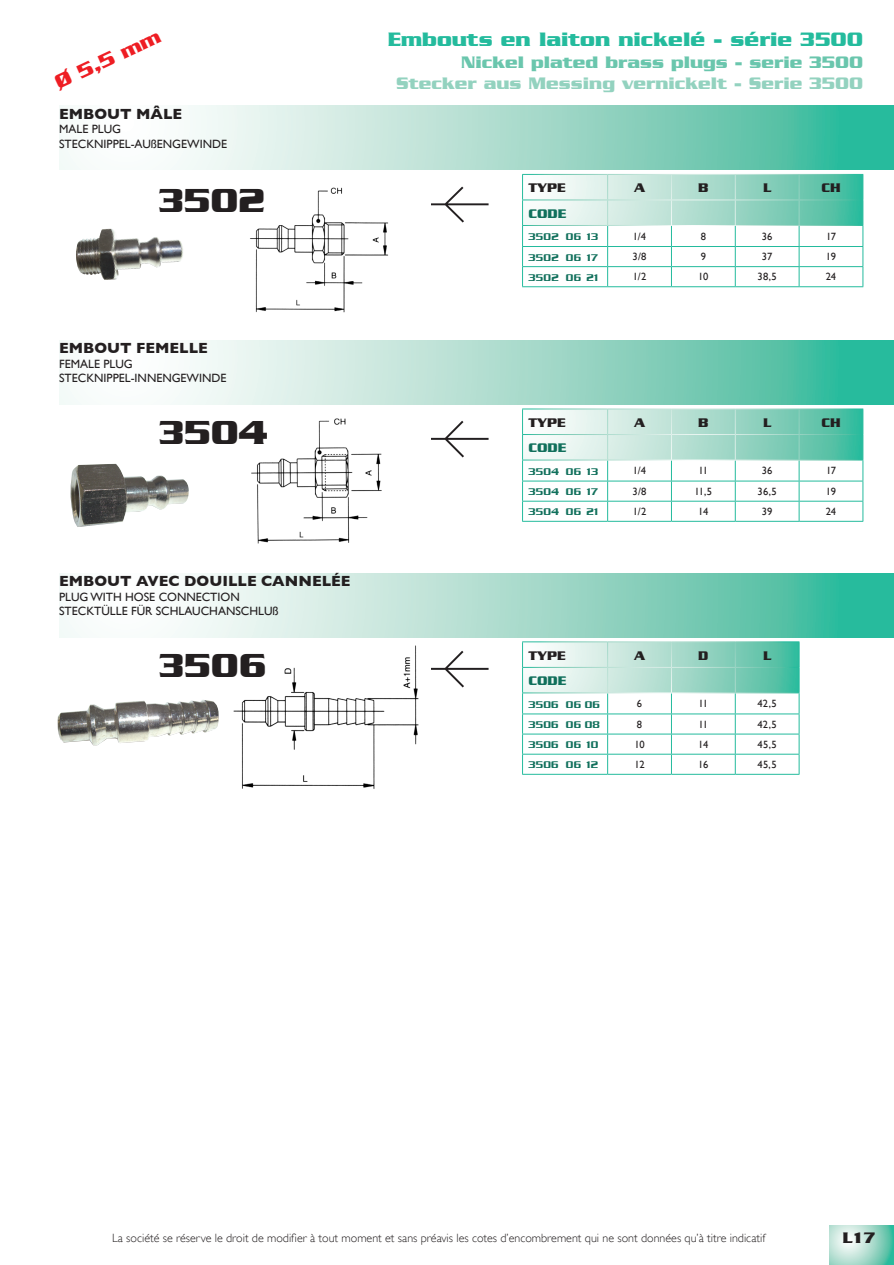
<style>
.page{position:relative;width:894px;height:1265px;background:#fff}
.page>*{position:absolute;margin:0;border:0;box-sizing:border-box;transform-origin:0 0}
.t1{font:700 36px "Serpentine";color:#231f20}
.t2{font:700 21px "Serpentine";color:#24bb9d}
.t3{font:700 21px "Serpentine";color:#ee1d23}
.t4{font:700 18px "Serpentine";color:#93d2bf}
.t5{font:700 18px "Serpentine";color:#6ac6ad}
.t6{font:700 16.5px "Serpentine";color:#231f20}
.t7{font:700 15px "Gill Sans";color:#231f20}
.t8{font:700 13.5px "Serpentine";color:#231f20}
.t9{font:700 13.5px "Serpentine";color:#11705c}
.t10{font:12px/14.4px "Gill Sans";color:#231f20}
.t11{font:300 12px "Gill Sans";color:#231f20}
.t12{font:10.5px "Gill Sans";letter-spacing:-.015em;color:#231f20}
.t13{font:500 10.5px "Serpentine";letter-spacing:.025em;color:#11705c}
</style>
<div class="page">
<svg style="left:829px;top:1225px;width:64px;height:39px;background:#acddcf"></svg>
<svg style="left:59px;top:106px;width:834px;height:64px"></svg>
<img style="left:76px;top:228px;width:107px;height:52px">
<img style="left:250px;top:187px;width:138px;height:126px">
<hr style="left:522px;top:286px;width:85px;height:1px;background:#24bb9d">
<hr style="left:607px;top:286px;width:64px;height:1px;background:#24bb9d">
<hr style="left:671px;top:286px;width:64px;height:1px;background:#24bb9d">
<hr style="left:735px;top:286px;width:64px;height:1px;background:#24bb9d">
<hr style="left:799px;top:286px;width:64px;height:1px;background:#24bb9d">
<svg style="left:522px;top:174px;width:341px;height:112px"></svg>
<hr style="left:522px;top:199px;width:85px;height:1px;background:#fff">
<hr style="left:607px;top:199px;width:64px;height:1px;background:#fff">
<hr style="left:671px;top:199px;width:64px;height:1px;background:#fff">
<hr style="left:735px;top:199px;width:64px;height:1px;background:#fff">
<hr style="left:799px;top:199px;width:64px;height:1px;background:#fff">
<hr style="left:522px;top:225px;width:85px;height:1px;background:#fff">
<hr style="left:607px;top:225px;width:64px;height:1px;background:#fff">
<hr style="left:671px;top:225px;width:64px;height:1px;background:#fff">
<hr style="left:735px;top:225px;width:64px;height:1px;background:#fff">
<hr style="left:799px;top:225px;width:64px;height:1px;background:#fff">
<img style="left:431px;top:186px;width:58px;height:37px">
<svg style="left:59px;top:340px;width:834px;height:64px"></svg>
<img style="left:70px;top:463px;width:119px;height:64px">
<img style="left:251px;top:418px;width:131px;height:126px">
<hr style="left:522px;top:521px;width:85px;height:1px;background:#24bb9d">
<hr style="left:607px;top:521px;width:64px;height:1px;background:#24bb9d">
<hr style="left:671px;top:521px;width:64px;height:1px;background:#24bb9d">
<hr style="left:735px;top:521px;width:64px;height:1px;background:#24bb9d">
<hr style="left:799px;top:521px;width:64px;height:1px;background:#24bb9d">
<svg style="left:522px;top:409px;width:341px;height:112px"></svg>
<hr style="left:522px;top:434px;width:85px;height:1px;background:#fff">
<hr style="left:607px;top:434px;width:64px;height:1px;background:#fff">
<hr style="left:671px;top:434px;width:64px;height:1px;background:#fff">
<hr style="left:735px;top:434px;width:64px;height:1px;background:#fff">
<hr style="left:799px;top:434px;width:64px;height:1px;background:#fff">
<hr style="left:522px;top:459px;width:85px;height:1px;background:#fff">
<hr style="left:607px;top:459px;width:64px;height:1px;background:#fff">
<hr style="left:671px;top:459px;width:64px;height:1px;background:#fff">
<hr style="left:735px;top:459px;width:64px;height:1px;background:#fff">
<hr style="left:799px;top:459px;width:64px;height:1px;background:#fff">
<img style="left:431px;top:420px;width:58px;height:38px">
<img style="left:226px;top:637px;width:202px;height:152px">
<svg style="left:59px;top:573px;width:834px;height:64px"></svg>
<img style="left:57px;top:700px;width:162px;height:45px">
<hr style="left:522px;top:773px;width:85px;height:1px;background:#24bb9d">
<hr style="left:607px;top:773px;width:64px;height:1px;background:#24bb9d">
<hr style="left:671px;top:773px;width:64px;height:1px;background:#24bb9d">
<hr style="left:735px;top:773px;width:64px;height:1px;background:#24bb9d">
<svg style="left:522px;top:641px;width:277px;height:132px"></svg>
<hr style="left:522px;top:667px;width:85px;height:1px;background:#fff">
<hr style="left:607px;top:667px;width:64px;height:1px;background:#fff">
<hr style="left:671px;top:667px;width:64px;height:1px;background:#fff">
<hr style="left:735px;top:667px;width:64px;height:1px;background:#fff">
<hr style="left:522px;top:692px;width:85px;height:1px;background:#fff">
<hr style="left:607px;top:692px;width:64px;height:1px;background:#fff">
<hr style="left:671px;top:692px;width:64px;height:1px;background:#fff">
<hr style="left:735px;top:692px;width:64px;height:1px;background:#fff">
<img style="left:431px;top:650px;width:58px;height:38px">
<h2 class="t3" style="left:51px;top:72px;width:115px;rotate:-25deg">Ø 5,5 mm</h2>
<p class="t7" style="left:59px;top:105px;width:125px">EMBOUT MÂLE</p>
<p class="t10" style="left:59px;top:122px;width:169px">MALE PLUG<br>STECKNIPPEL-AUßENGEWINDE</p>
<h1 class="t1" style="left:159px;top:179px;width:108px">3502</h1>
<p class="t7" style="left:59px;top:339px;width:150px">EMBOUT FEMELLE</p>
<p class="t10" style="left:59px;top:356px;width:169px">FEMALE PLUG<br>STECKNIPPEL-INNENGEWINDE</p>
<h1 class="t1" style="left:159px;top:412px;width:110px">3504</h1>
<p class="t7" style="left:59px;top:572px;width:293px">EMBOUT AVEC DOUILLE CANNELÉE</p>
<p class="t10" style="left:59px;top:589px;width:221px">PLUG WITH HOSE CONNECTION<br>STECKTÜLLE FÜR SCHLAUCHANSCHLUß</p>
<h1 class="t1" style="left:160px;top:645px;width:108px">3506</h1>
<h2 class="t2" style="left:388px;top:27px;width:476px">Embouts en laiton nickelé - série 3500</h2>
<h3 class="t5" style="left:461px;top:51px;width:403px">Nickel plated brass plugs - serie 3500</h3>
<h3 class="t4" style="left:396px;top:73px;width:468px">Stecker aus Messing vernickelt - Serie 3500</h3>
<p class="t8" style="left:528px;top:180px;width:39px">TYPE</p>
<p class="t8" style="left:634px;top:180px;width:13px">A</p>
<p class="t8" style="left:698px;top:180px;width:12px">B</p>
<p class="t8" style="left:763px;top:180px;width:10px">L</p>
<p class="t8" style="left:821px;top:180px;width:21px">CH</p>
<p class="t9" style="left:528px;top:206px;width:39px">CODE</p>
<p class="t13" style="left:528px;top:231px;width:71px">3502 06 13</p>
<p class="t12" style="left:633px;top:230px;width:15px">1/4</p>
<p class="t12" style="left:700px;top:230px;width:7px">8</p>
<p class="t12" style="left:761px;top:230px;width:12px">36</p>
<p class="t12" style="left:825px;top:230px;width:11px">17</p>
<p class="t13" style="left:528px;top:251px;width:71px">3502 06 17</p>
<p class="t12" style="left:632px;top:250px;width:15px">3/8</p>
<p class="t12" style="left:700px;top:250px;width:7px">9</p>
<p class="t12" style="left:761px;top:250px;width:12px">37</p>
<p class="t12" style="left:825px;top:250px;width:12px">19</p>
<p class="t13" style="left:528px;top:271px;width:71px">3502 06 21</p>
<p class="t12" style="left:632px;top:270px;width:15px">1/2</p>
<p class="t12" style="left:698px;top:270px;width:12px">10</p>
<p class="t12" style="left:757px;top:270px;width:21px">38,5</p>
<p class="t12" style="left:825px;top:270px;width:12px">24</p>
<p class="t8" style="left:528px;top:414px;width:39px">TYPE</p>
<p class="t8" style="left:634px;top:414px;width:13px">A</p>
<p class="t8" style="left:698px;top:414px;width:12px">B</p>
<p class="t8" style="left:763px;top:414px;width:10px">L</p>
<p class="t8" style="left:821px;top:414px;width:21px">CH</p>
<p class="t9" style="left:528px;top:440px;width:39px">CODE</p>
<p class="t13" style="left:528px;top:465px;width:71px">3504 06 13</p>
<p class="t12" style="left:633px;top:464px;width:15px">1/4</p>
<p class="t12" style="left:698px;top:464px;width:11px">11</p>
<p class="t12" style="left:761px;top:464px;width:12px">36</p>
<p class="t12" style="left:825px;top:464px;width:11px">17</p>
<p class="t13" style="left:528px;top:486px;width:71px">3504 06 17</p>
<p class="t12" style="left:632px;top:485px;width:15px">3/8</p>
<p class="t12" style="left:694px;top:485px;width:19px">11,5</p>
<p class="t12" style="left:757px;top:485px;width:21px">36,5</p>
<p class="t12" style="left:825px;top:485px;width:12px">19</p>
<p class="t13" style="left:528px;top:506px;width:71px">3504 06 21</p>
<p class="t12" style="left:632px;top:505px;width:15px">1/2</p>
<p class="t12" style="left:698px;top:505px;width:12px">14</p>
<p class="t12" style="left:761px;top:505px;width:12px">39</p>
<p class="t12" style="left:825px;top:505px;width:12px">24</p>
<p class="t8" style="left:528px;top:647px;width:39px">TYPE</p>
<p class="t8" style="left:634px;top:647px;width:13px">A</p>
<p class="t8" style="left:698px;top:647px;width:12px">D</p>
<p class="t8" style="left:763px;top:647px;width:10px">L</p>
<p class="t9" style="left:528px;top:673px;width:39px">CODE</p>
<p class="t13" style="left:528px;top:698px;width:73px">3506 06 06</p>
<p class="t12" style="left:636px;top:697px;width:7px">6</p>
<p class="t12" style="left:698px;top:697px;width:11px">11</p>
<p class="t12" style="left:757px;top:697px;width:21px">42,5</p>
<p class="t13" style="left:528px;top:718px;width:73px">3506 06 08</p>
<p class="t12" style="left:636px;top:717px;width:7px">8</p>
<p class="t12" style="left:698px;top:717px;width:11px">11</p>
<p class="t12" style="left:757px;top:717px;width:21px">42,5</p>
<p class="t13" style="left:528px;top:738px;width:71px">3506 06 10</p>
<p class="t12" style="left:634px;top:737px;width:12px">10</p>
<p class="t12" style="left:698px;top:737px;width:12px">14</p>
<p class="t12" style="left:757px;top:737px;width:21px">45,5</p>
<p class="t13" style="left:528px;top:758px;width:71px">3506 06 12</p>
<p class="t12" style="left:634px;top:758px;width:12px">12</p>
<p class="t12" style="left:698px;top:758px;width:12px">16</p>
<p class="t12" style="left:757px;top:758px;width:21px">45,5</p>
<p class="t11" style="left:112px;top:1230px;width:654px">La société se réserve le droit de modifier à tout moment et sans préavis les cotes d’encombrement qui ne sont données qu’à titre indicatif</p>
<h3 class="t6" style="left:842px;top:1227px;width:34px">L17</h3>
</div>
